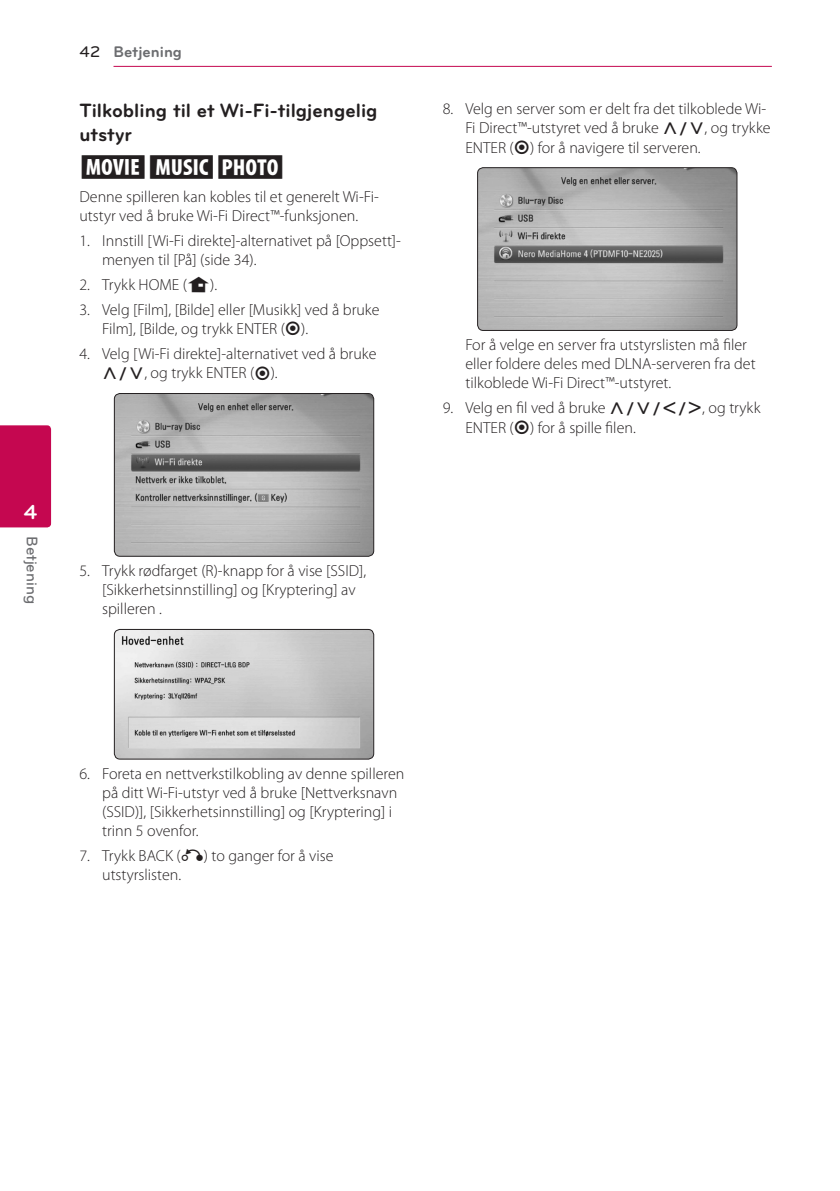
<style>
.page{position:relative;width:840px;height:1191px;background:#fff}
.page>*{position:absolute;margin:0;border:0;box-sizing:border-box;transform-origin:0 0}
.Content_text_Light{font:24px "UPSYS Common";color:#231f20}
.t1{font:700 21px "Bryant LG";color:#fff}
.Title_3{font:700 20px/24px "Bryant LG";color:#231f20}
.Content_text_Num{font:300 16px/19.2px "Myriad Pro";color:#231f20}
.Contents_Text_Sub_Nu{font:300 16px/19.2px "Myriad Pro";color:#231f20}
.Content_text_Light-2{font:300 16px/19.2px "Myriad Pro";color:#231f20}
.t2{font:700 16px "Bryant LG";color:#6c6d70}
.t3{font:500 16px "Bryant LG";color:#6c6d70}
.s1{font-weight:500;color:#231f20}
.s2{font-family:"UPSYS Common";font-weight:400}
</style>
<div class="page">
<hr style="left:113px;top:66px;width:658px;height:1px;background:#c50750">
<div style="left:0;top:425px;width:51px;height:102px;background:#c50750"></div>
<img style="left:114px;top:393px;width:259px;height:163px">
<div style="left:114px;top:393px;width:260px;height:164px;border:1px solid #231f20;border-radius:6px"></div>
<img style="left:114px;top:629px;width:259px;height:130px">
<div style="left:114px;top:629px;width:260px;height:130px;border:1px solid #231f20;border-radius:6px"></div>
<img style="left:478px;top:168px;width:258px;height:162px">
<div style="left:477px;top:167px;width:260px;height:164px;border:1px solid #231f20;border-radius:6px"></div>
<p class="t2" style="left:79px;top:42px;width:104px"><span class="s1">42</span> Betjening</p>
<p class="Title_3" style="left:79px;top:98px;width:299px">Tilkobling til et Wi-Fi-tilgjengelig utstyr</p>
<p class="Content_text_Light" style="left:79px;top:152px;width:207px">YUI</p>
<p class="Content_text_Light-2" style="left:79px;top:187px;width:301px">Denne spilleren kan kobles til et generelt Wi-Fi&shy;utstyr ved å bruke Wi-Fi Direct™-funksjonen.</p>
<p class="Content_text_Num" style="left:102px;top:231px;width:300px;text-indent:-23px">1. Innstill [Wi-Fi direkte]-alternativet på [Oppsett]- menyen til [På] (side 34).</p>
<p class="Content_text_Num" style="left:79px;top:275px;width:139px">2. Trykk HOME (<span class="s2">N</span>).</p>
<p class="Content_text_Num" style="left:102px;top:300px;width:279px;text-indent:-23px">3. Velg [Film], [Bilde] eller [Musikk] ved å bruke<br>Film], [Bilde, og trykk ENTER (<span class="s2">B</span>).</p>
<p class="Content_text_Num" style="left:102px;top:344px;width:276px;text-indent:-23px">4. Velg [Wi-Fi direkte]-alternativet ved å bruke<br><span class="s2">W/S</span>, og trykk ENTER (<span class="s2">B</span>).</p>
<h2 class="t1" style="left:24px;top:499px;width:15px">4</h2>
<p class="t3" style="left:42px;top:536px;width:70px;rotate:90deg">Betjening</p>
<p class="Content_text_Num" style="left:102px;top:561px;width:265px;text-indent:-23px">5. Trykk rødfarget (R)-knapp for å vise [SSID], [Sikkerhetsinnstilling] og [Kryptering] av spilleren .</p>
<p class="Content_text_Num" style="left:465px;top:99px;width:306px;text-indent:-23px">8. Velg en server som er delt fra det tilkoblede Wi-<br>Fi Direct™-utstyret ved å bruke <span class="s2">W/S</span>, og trykke<br>ENTER (<span class="s2">B</span>) for å navigere til serveren.</p>
<p class="Contents_Text_Sub_Nu" style="left:465px;top:335px;width:291px">For å velge en server fra utstyrslisten må filer eller foldere deles med DLNA-serveren fra det tilkoblede Wi-Fi Direct™-utstyret.</p>
<p class="Content_text_Num" style="left:465px;top:398px;width:296px;text-indent:-23px">9. Velg en fil ved å bruke <span class="s2">W/S/A/D</span>, og trykk<br>ENTER (<span class="s2">B</span>) for å spille filen.</p>
<p class="Content_text_Num" style="left:102px;top:763px;width:303px;text-indent:-23px">6. Foreta en nettverkstilkobling av denne spilleren på ditt Wi-Fi-utstyr ved å bruke [Nettverksnavn (SSID)], [Sikkerhetsinnstilling] og [Kryptering] i trinn 5 ovenfor.</p>
<p class="Content_text_Num" style="left:102px;top:846px;width:233px;text-indent:-23px">7. Trykk BACK (<span class="s2">X</span>) to ganger for å vise utstyrslisten.</p>
</div>
